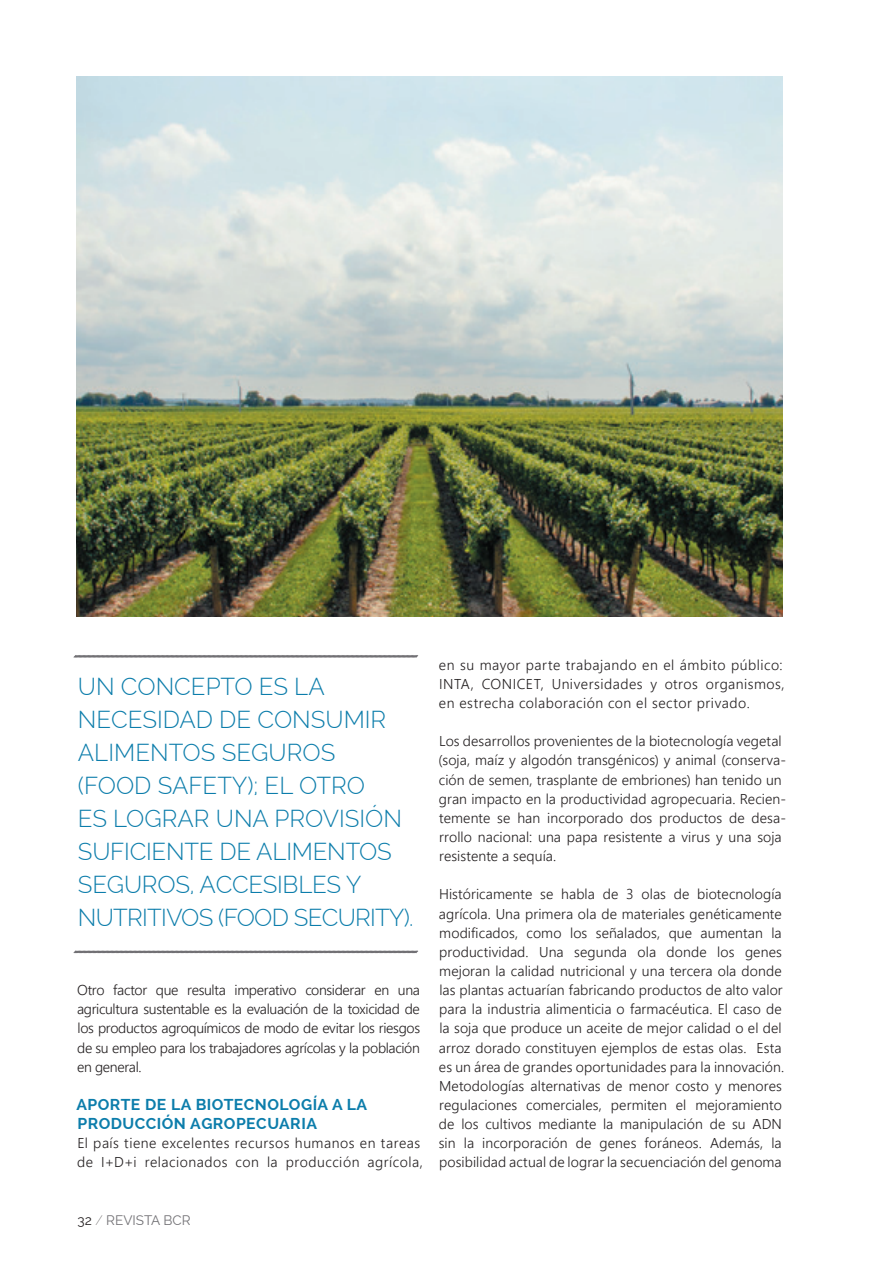
<style>
.page{position:relative;width:893px;height:1263px;background:#fff}
.page>*{position:absolute;margin:0;border:0;box-sizing:border-box;transform-origin:0 0}
._8_Texto_destacado{font:300 24px/33px "Raleway";letter-spacing:-.01em;color:#0c7dab}
._7_Subtítulo_en_text{font:700 15.75px/19.2px "Raleway";letter-spacing:.03em;color:#0c7dab}
._1_Texto_corrido_2_c{font:300 14.25px/19.2px "Segoe UI";letter-spacing:.005em;color:#231f20}
._1_Texto_corrido_2_c-2{font:300 14.25px/19.2px "Segoe UI";letter-spacing:.035em;color:#231f20}
.t1{font:13.5px "Raleway";color:#717074}
.s1{color:#231f20}
.s2{font-weight:100;color:#231f20}
</style>
<div class="page">
<img style="left:77px;top:77px;width:705px;height:540px">
<svg style="left:73px;top:655px;width:346px;height:3px"></svg>
<svg style="left:73px;top:950px;width:346px;height:4px"></svg>
<p class="_8_Texto_destacado" style="left:78px;top:670px;width:310px">UN CONCEPTO ES LA<br>NECESIDAD DE CONSUMIR<br>ALIMENTOS SEGUROS</p>
<p class="_8_Texto_destacado" style="left:78px;top:769px;width:289px">(FOOD SAFETY); EL OTRO</p>
<p class="_8_Texto_destacado" style="left:78px;top:802px;width:337px">ES LOGRAR UNA PROVISIÓN<br>SUFICIENTE DE ALIMENTOS<br>SEGUROS, ACCESIBLES Y<br>NUTRITIVOS (FOOD SECURITY).</p>
<p class="_1_Texto_corrido_2_c" style="left:77px;top:980px;width:344px;text-align:justify">Otro factor que resulta imperativo considerar en una agricultura sustentable es la evaluación de la toxicidad de los productos agroquímicos de modo de evitar los riesgos de su empleo para los trabajadores agrícolas y la población en general.</p>
<p class="_7_Subtítulo_en_text" style="left:76px;top:1095px;width:292px">APORTE DE LA BIOTECNOLOGÍA A LA<br>PRODUCCIÓN AGROPECUARIA</p>
<p class="_1_Texto_corrido_2_c-2" style="left:77px;top:1133px;width:347px">El país tiene excelentes recursos humanos en tareas de I+D+i relacionados con la producción agrícola,</p>
<p class="_1_Texto_corrido_2_c-2" style="left:439px;top:654px;width:347px">en su mayor parte trabajando en el ámbito público:<br>INTA, CONICET, Universidades y otros organismos, en estrecha colaboración con el sector privado.</p>
<p class="_1_Texto_corrido_2_c" style="left:439px;top:731px;width:349px">Los desarrollos provenientes de la biotecnología vegetal (soja, maíz y algodón transgénicos) y animal (conserva&shy;ción de semen, trasplante de embriones) han tenido un gran impacto en la productividad agropecuaria. Recien&shy;temente se han incorporado dos productos de desa&shy;rrollo nacional: una papa resistente a virus y una soja resistente a sequía.</p>
<p class="_1_Texto_corrido_2_c" style="left:439px;top:884px;width:347px">Históricamente se habla de 3 olas de biotecnología agrícola. Una primera ola de materiales genéticamente modificados, como los señalados, que aumentan la productividad. Una segunda ola donde los genes mejoran la calidad nutricional y una tercera ola donde las plantas actuarían fabricando productos de alto valor para la industria alimenticia o farmacéutica. El caso de la soja que produce un aceite de mejor calidad o el del arroz dorado constituyen ejemplos de estas olas. Esta es un área de grandes oportunidades para la innovación.<br>Metodologías alternativas de menor costo y menores regulaciones comerciales, permiten el mejoramiento de los cultivos mediante la manipulación de su ADN sin la incorporación de genes foráneos. Además, la posibilidad actual de lograr la secuenciación del genoma</p>
<p class="t1" style="left:78px;top:1212px;width:115px"><span class="s1">32</span> <span class="s2">/</span> REVISTA BCR</p>
</div>
